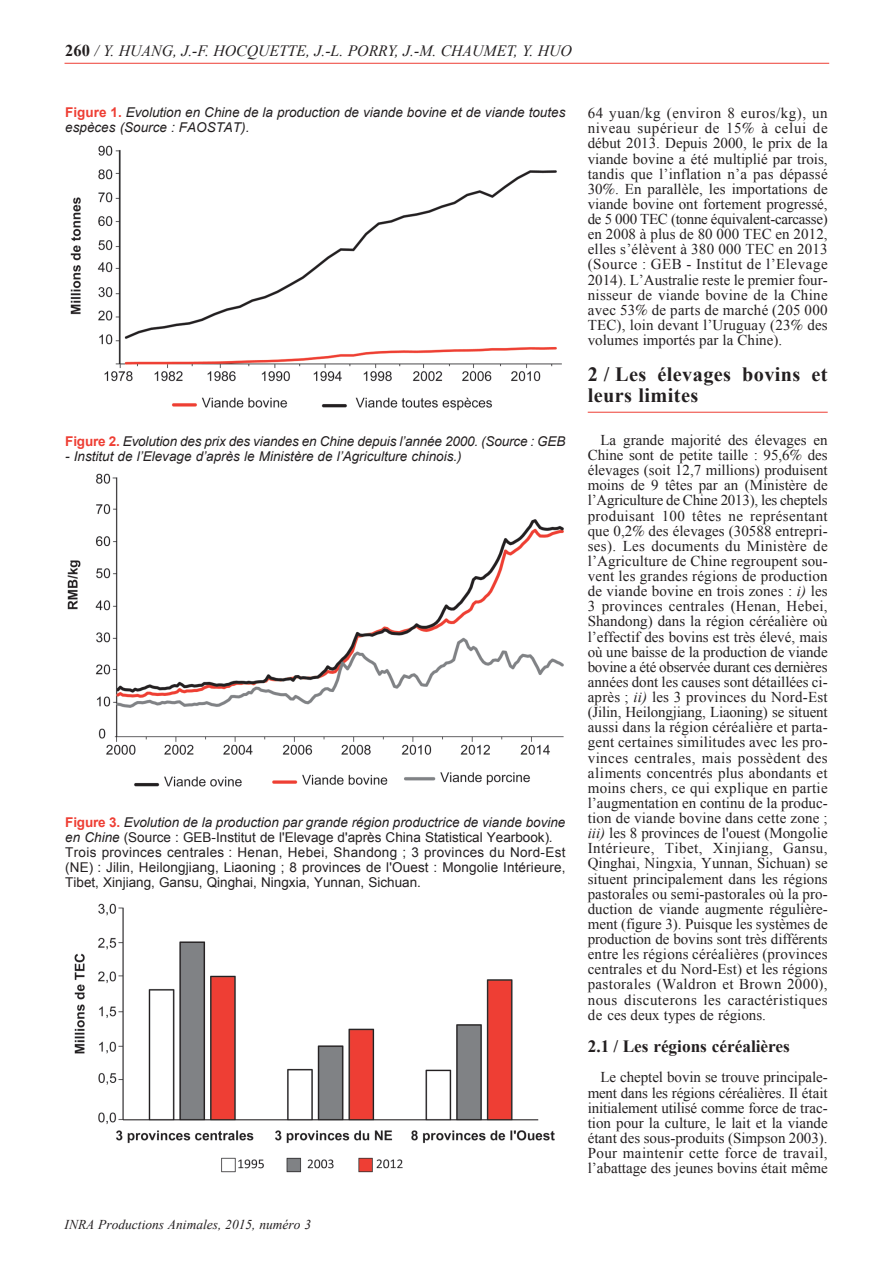
<style>
.page{position:relative;width:893px;height:1263px;background:#fff}
.page>*{position:absolute;margin:0;border:0;box-sizing:border-box;transform-origin:0 0}
.t1{font:700 20.25px/21.1px "Times New Roman";letter-spacing:.02em;color:#231f20}
.t2{font:700 17.25px "Times New Roman";color:#231f20}
.t3{font:italic 15.75px "Times New Roman";color:#231f20}
.t4{font:15px/15.1px "Times New Roman";color:#231f20;text-align:justify}
.t5{font:13.5px/15px "Arial";letter-spacing:.01em;color:#231f20}
.t6{font:italic 13.5px/15px "Arial";color:#231f20}
.t7{font:italic 13.5px "Times New Roman";color:#231f20}
.s1{font-weight:700;font-style:normal;font-size:16.5px}
.s2{font-weight:700;font-style:normal;color:#ee3e34}
.s3{font-weight:700;color:#ee3e34}
.s4{font-style:italic}
.s5{font-family:"Century Schoolbook BT";font-style:italic}
</style>
<div class="page">
<hr style="left:588px;top:412px;width:240px;height:1px;background:#ee3e34">
<hr style="left:65px;top:63px;width:764px;height:1px;background:#ee3e34">
<img style="left:70px;top:145px;width:491px;height:266px">
<img style="left:67px;top:473px;width:496px;height:314px">
<img style="left:74px;top:903px;width:481px;height:270px">
<p class="t3" style="left:65px;top:42px;width:508px"><span class="s1">260</span> / Y. HUANG, J.-F. HOCQUETTE, J.-L. PORRY, J.-M. CHAUMET, Y. HUO</p>
<p class="t6" style="left:65px;top:104px;width:502px"><span class="s2">Figure 1.</span> Evolution en Chine de la production de viande bovine et de viande toutes espèces (Source : FAOSTAT).</p>
<p class="t6" style="left:65px;top:434px;width:502px"><span class="s2">Figure 2.</span> Evolution des prix des viandes en Chine depuis l’année 2000. (Source : GEB</p>
<p class="t6" style="left:65px;top:449px;width:398px">- Institut de l’Elevage d’après le Ministère de l’Agriculture chinois.)</p>
<p class="t5" style="left:65px;top:814px;width:502px"><span class="s3">Figure 3.</span> <span class="s4">Evolution de la production par grande région productrice de viande bovine en Chine</span> (Source : GEB-Institut de l'Elevage d'après China Statistical Yearbook)<span class="s4">.<br></span>Trois provinces centrales : Henan, Hebei, Shandong ; 3 provinces du Nord-Est (NE) : Jilin, Heilongjiang, Liaoning ; 8 provinces de l'Ouest : Mongolie Intérieure, Tibet, Xinjiang, Gansu, Qinghai, Ningxia, Yunnan, Sichuan.</p>
<p class="t7" style="left:65px;top:1217px;width:248px">INRA Productions Animales, 2015, numéro 3</p>
<p class="t4" style="left:588px;top:106px;width:241px">64 yuan/kg (environ 8 euros/kg), un niveau supérieur de 15<span class="s5">%</span> à celui de début 2013. Depuis 2000, le prix de la viande bovine a été multiplié par trois, tandis que l’inflation n’a pas dépassé 30<span class="s5">%</span>. En parallèle, les importations de viande bovine ont fortement progressé, de 5 000 TEC (tonne équivalent-carcasse) en 2008 à plus de 80 000 TEC en 2012, elles s’élèvent à 380 000 TEC en 2013 (Source : GEB - Institut de l’Elevage 2014). L’Australie reste le premier four&shy;nisseur de viande bovine de la Chine avec 53<span class="s5">%</span> de parts de marché (205 000<br>TEC), loin devant l’Uruguay (23<span class="s5">%</span> des volumes importés par la Chine).</p>
<p class="t1" style="left:588px;top:364px;width:241px">2 / Les élevages bovins et leurs limites</p>
<p class="t4" style="left:588px;top:432px;width:241px;text-indent:13px">La grande majorité des élevages en Chine sont de petite taille : 95,6<span class="s5">%</span> des élevages (soit 12,7 millions) produisent moins de 9 têtes par an (Ministère de l’Agriculture de Chine 2013), les cheptels produisant 100 têtes ne représentant que 0,2<span class="s5">%</span> des élevages (30588 entrepri&shy;ses). Les documents du Ministère de l’Agriculture de Chine regroupent sou&shy;vent les grandes régions de production de viande bovine en trois zones : <span class="s4">i)</span> les 3 provinces centrales (Henan, Hebei, Shandong) dans la région céréalière où l’effectif des bovins est très élevé, mais où une baisse de la production de viande bovine a été observée durant ces dernières années dont les causes sont détaillées ci&shy;après ; <span class="s4">ii)</span> les 3 provinces du Nord-Est (Jilin, Heilongjiang, Liaoning) se situent aussi dans la région céréalière et parta&shy;gent certaines similitudes avec les pro&shy;vinces centrales, mais possèdent des aliments concentrés plus abondants et moins chers, ce qui explique en partie l’augmentation en continu de la produc&shy;tion de viande bovine dans cette zone ; <span class="s4">iii)</span> les 8 provinces de l'ouest (Mongolie Intérieure, Tibet, Xinjiang, Gansu, Qinghai, Ningxia, Yunnan, Sichuan) se situent principalement dans les régions pastorales ou semi-pastorales où la pro&shy;duction de viande augmente régulière&shy;ment (figure 3). Puisque les systèmes de production de bovins sont très différents entre les régions céréalières (provinces centrales et du Nord-Est) et les régions pastorales (Waldron et Brown 2000), nous discuterons les caractéristiques de ces deux types de régions.</p>
<p class="t2" style="left:588px;top:1037px;width:204px">2.1 / Les régions céréalières</p>
<p class="t4" style="left:588px;top:1070px;width:241px;text-indent:13px">Le cheptel bovin se trouve principale&shy;ment dans les régions céréalières. Il était initialement utilisé comme force de trac&shy;tion pour la culture, le lait et la viande étant des sous-produits (Simpson 2003).<br>Pour maintenir cette force de travail, l’abattage des jeunes bovins était même</p>
</div>
